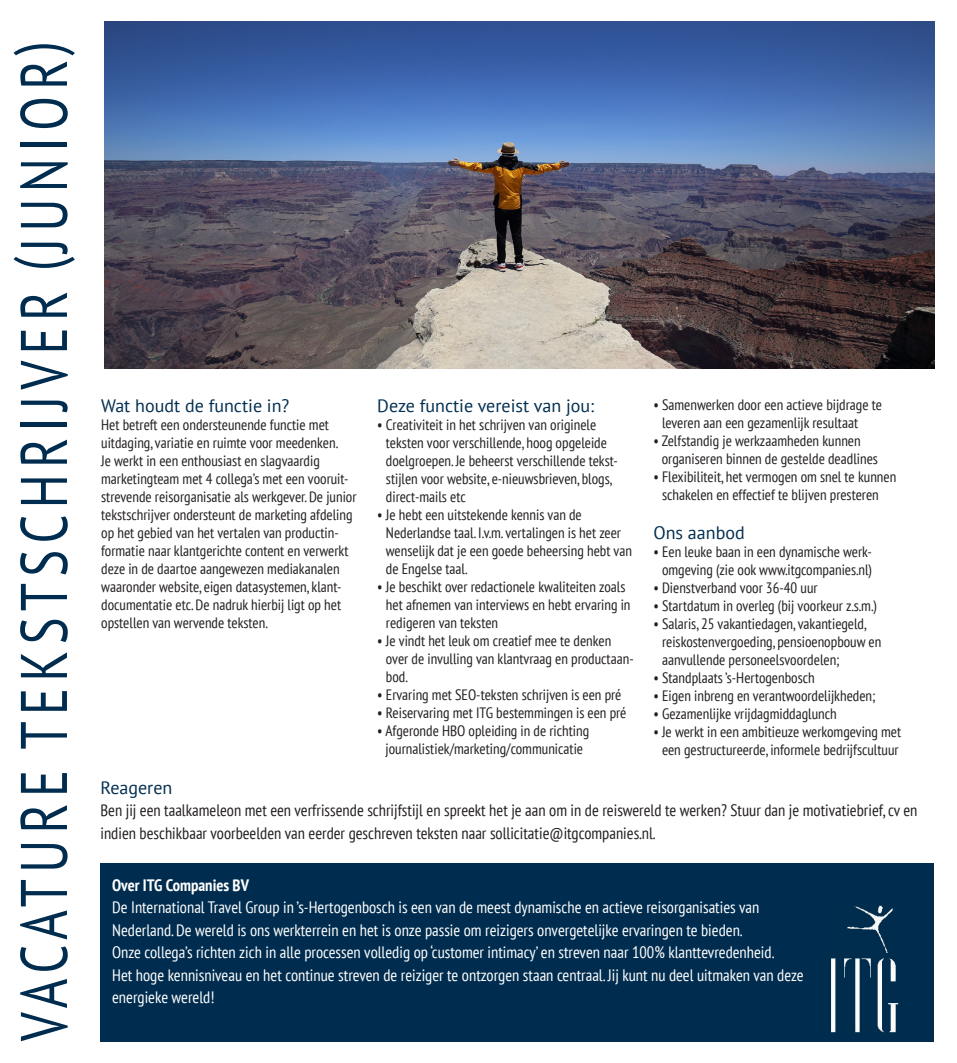
<style>
.page{position:relative;width:957px;height:1063px;background:#fff}
.page>*{position:absolute;margin:0;border:0;box-sizing:border-box;transform-origin:0 0}
.t1{font:65.85px "PT Sans";letter-spacing:.12em;color:#002d4f;scale:.78 1}
.t2{font:18px "PT Sans";color:#002d4f}
.t3{font:condensed 16.5px/22.5px "PT Sans";color:#fff}
.t4{font:condensed 16.5px/22.5px "PT Sans";color:#231f20}
.t5{font:700 condensed 16.5px "PT Sans";color:#fff}
.t6{font:condensed 15px/18px "PT Sans";color:#231f20}
</style>
<div class="page">
<img style="left:105px;top:21px;width:829px;height:348px">
<div style="left:100px;top:863px;width:834px;height:179px;background:#002d4f"></div>
<img style="left:831px;top:905px;width:68px;height:128px">
<p class="t1" style="left:1px;top:1041px;width:1284px;rotate:-90deg">VACATURE TEKSTSCHRIJVER (JUNIOR)</p>
<p class="t2" style="left:101px;top:394px;width:190px">Wat houdt de functie in?</p>
<p class="t6" style="left:101px;top:415px;width:257px">Het betreft een ondersteunende functie met uitdaging, variatie en ruimte voor meedenken.<br>Je werkt in een enthousiast en slagvaardig marketingteam met 4 collega’s met een vooruit&shy;strevende reisorganisatie als werkgever. De junior tekstschrijver ondersteunt de marketing afdeling op het gebied van het vertalen van productin&shy;formatie naar klantgerichte content en verwerkt deze in de daartoe aangewezen mediakanalen waaronder website, eigen datasystemen, klant&shy;documentatie etc. De nadruk hierbij ligt op het opstellen van wervende teksten.</p>
<p class="t2" style="left:377px;top:394px;width:218px">Deze functie vereist van jou:</p>
<p class="t6" style="left:386px;top:415px;width:233px;text-indent:-9px">• Creativiteit in het schrijven van originele teksten voor verschillende, hoog opgeleide doelgroepen. Je beheerst verschillende tekst&shy;stijlen voor website, e-nieuwsbrieven, blogs, direct-mails etc</p>
<p class="t6" style="left:386px;top:505px;width:248px;text-indent:-9px">• Je hebt een uitstekende kennis van de Nederlandse taal. I.v.m. vertalingen is het zeer wenselijk dat je een goede beheersing hebt van de Engelse taal.</p>
<p class="t6" style="left:386px;top:577px;width:246px;text-indent:-9px">• Je beschikt over redactionele kwaliteiten zoals het afnemen van interviews en hebt ervaring in redigeren van teksten</p>
<p class="t6" style="left:386px;top:631px;width:249px;text-indent:-9px">• Je vindt het leuk om creatief mee te denken over de invulling van klantvraag en productaan&shy;bod.</p>
<p class="t6" style="left:377px;top:685px;width:246px">• Ervaring met SEO-teksten schrijven is een pré</p>
<p class="t6" style="left:377px;top:703px;width:251px">• Reiservaring met ITG bestemmingen is een pré</p>
<p class="t6" style="left:377px;top:721px;width:213px;text-align:center">• Afgeronde HBO opleiding in de richting journalistiek/marketing/communicatie</p>
<p class="t6" style="left:662px;top:395px;width:221px;text-indent:-9px">• Samenwerken door een actieve bijdrage te leveren aan een gezamenlijk resultaat</p>
<p class="t6" style="left:662px;top:431px;width:218px;text-indent:-8px">• Zelfstandig je werkzaamheden kunnen organiseren binnen de gestelde deadlines</p>
<p class="t6" style="left:653px;top:467px;width:244px;text-align:center">• Flexibiliteit, het vermogen om snel te kunnen schakelen en effectief te blijven presteren</p>
<p class="t2" style="left:653px;top:521px;width:93px">Ons aanbod</p>
<p class="t6" style="left:653px;top:542px;width:220px;text-align:center">• Een leuke baan in een dynamische werk&shy;omgeving (zie ook www.itgcompanies.nl)</p>
<p class="t6" style="left:653px;top:578px;width:166px">• Dienstverband voor 36-40 uur</p>
<p class="t6" style="left:653px;top:596px;width:225px">• Startdatum in overleg (bij voorkeur z.s.m.)</p>
<p class="t6" style="left:662px;top:614px;width:221px;text-indent:-9px">• Salaris, 25 vakantiedagen, vakantiegeld, reiskostenvergoeding, pensioenopbouw en aanvullende personeelsvoordelen;</p>
<p class="t6" style="left:653px;top:668px;width:163px">• Standplaats ’s-Hertogenbosch</p>
<p class="t6" style="left:653px;top:686px;width:223px">• Eigen inbreng en verantwoordelijkheden;</p>
<p class="t6" style="left:653px;top:704px;width:185px">• Gezamenlijke vrijdagmiddaglunch</p>
<p class="t6" style="left:653px;top:722px;width:249px;text-align:center">• Je werkt in een ambitieuze werkomgeving met een gestructureerde, informele bedrijfscultuur</p>
<p class="t2" style="left:100px;top:776px;width:73px">Reageren</p>
<p class="t4" style="left:100px;top:799px;width:818px">Ben jij een taalkameleon met een verfrissende schrijfstijl en spreekt het je aan om in de reiswereld te werken? Stuur dan je motivatiebrief, cv en indien beschikbaar voorbeelden van eerder geschreven teksten naar sollicitatie@itgcompanies.nl.</p>
<p class="t5" style="left:112px;top:874px;width:138px">Over ITG Companies BV</p>
<p class="t3" style="left:112px;top:896px;width:693px">De International Travel Group in ’s-Hertogenbosch is een van de meest dynamische en actieve reisorganisaties van Nederland. De wereld is ons werkterrein en het is onze passie om reizigers onvergetelijke ervaringen te bieden.<br>Onze collega’s richten zich in alle processen volledig op ‘customer intimacy’ en streven naar 100% klanttevredenheid.<br>Het hoge kennisniveau en het continue streven de reiziger te ontzorgen staan centraal. Jij kunt nu deel uitmaken van deze energieke wereld!</p>
</div>
